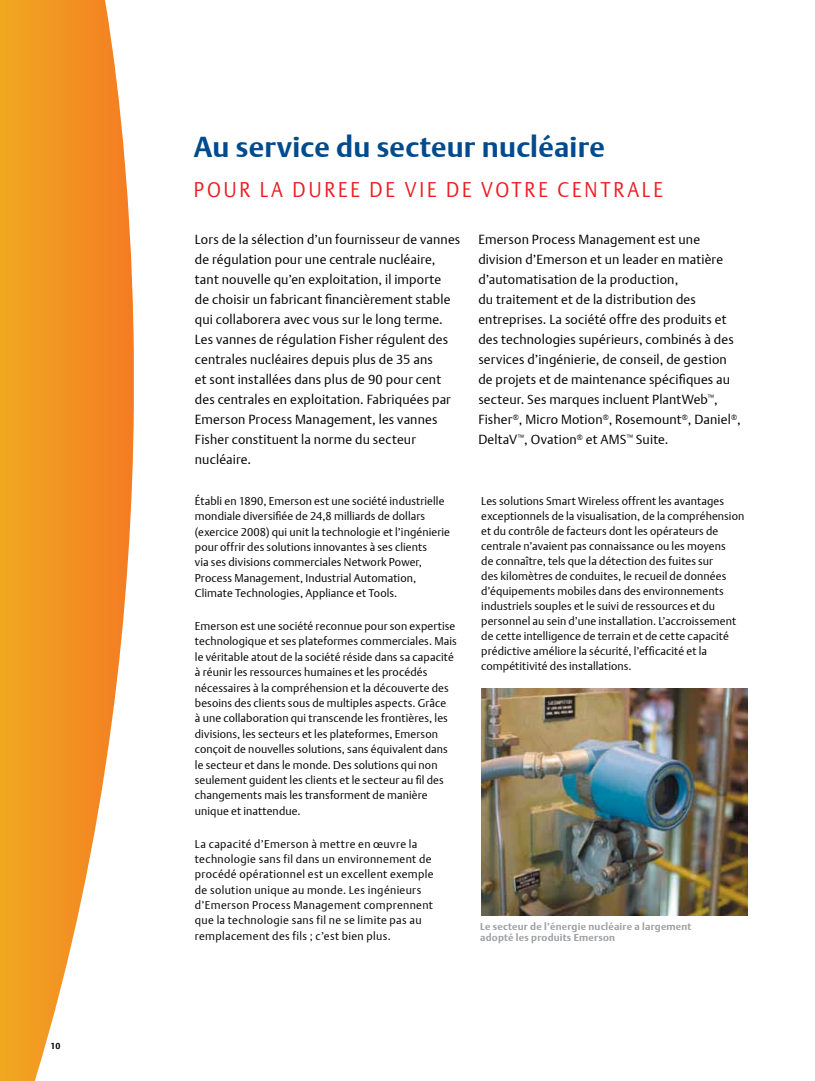
<style>
.page{position:relative;width:815px;height:1081px;background:#fff}
.page>*{position:absolute;margin:0;border:0;box-sizing:border-box;transform-origin:0 0}
.t1{font:700 28.75px "DTL Argo T";letter-spacing:.01em;color:#004b8d}
.t2{font:21.25px "DTL Argo T Light";letter-spacing:.15em;color:#ed1d24;scale:.9 1}
.t3{font:13.12px/20px "DTL Argo T Light";letter-spacing:.01em;color:#000}
.t4{font:11.25px/15.4px "DTL Argo T Light";letter-spacing:.01em;color:#000}
.t5{font:700 10px/11.2px "DTL Argo T";letter-spacing:.02em;color:#9d9fa2}
.t6{font:700 8.75px "DTL Argo T";color:#000}
</style>
<div class="page">
<svg style="left:0;top:0;width:134px;height:1081px"></svg>
<img style="left:481px;top:688px;width:267px;height:227px">
<p class="t6" style="left:50px;top:1040px;width:11px">10</p>
<h1 class="t1" style="left:194px;top:130px;width:413px">Au service du secteur nucléaire</h1>
<h2 class="t2" style="left:194px;top:177px;width:510px">Po ur la durEe de vie de vot re cent rale</h2>
<p class="t3" style="left:195px;top:229px;width:267px">Lors de la sélection d’un fournisseur de vannes de régulation pour une centrale nucléaire, tant nouvelle qu’en exploitation, il importe<br>de choisir un fabricant financièrement stable qui collaborera avec vous sur le long terme.<br>Les vannes de régulation Fisher régulent des centrales nucléaires depuis plus de 35 ans<br>et sont installées dans plus de 90 pour cent des centrales en exploitation. Fabriquées par Emerson Process Management, les vannes Fisher constituent la norme du secteur nucléaire.</p>
<p class="t3" style="left:478px;top:229px;width:264px">Emerson Process Management est une division d’Emerson et un leader en matière d’automatisation de la production,<br>du traitement et de la distribution des entreprises. La société offre des produits et des technologies supérieurs, combinés à des services d’ingénierie, de conseil, de gestion de projets et de maintenance spécifiques au secteur. Ses marques incluent PlantWeb<sup>™</sup>, Fisher<sup>®</sup>, Micro Motion<sup>®</sup>, Rosemount<sup>®</sup>, Daniel<sup>®</sup>, DeltaV<sup>™</sup>, Ovation<sup>®</sup> et AMS<sup>™</sup> Suite.</p>
<p class="t4" style="left:195px;top:493px;width:257px">Établi en 1890, Emerson est une société industrielle mondiale diversifiée de 24,8 milliards de dollars (exercice 2008) qui unit la technologie et l’ingénierie pour offrir des solutions innovantes à ses clients<br>via ses divisions commerciales N etwork Power, Process Management, Industrial Automation, Climate Technologies, Appliance et Tools.</p>
<p class="t4" style="left:195px;top:618px;width:263px">Emerson est une société reconnue pour son expertise technologique et ses plateformes commerciales. Mais le véritable atout de la société réside dans sa capacité à réunir les ressources humaines et les procédés nécessaires à la compréhension et la découverte des besoins des clients sous de multiples aspects. Grâce<br>à une collaboration qui transcende les frontières, les divisions, les secteurs et les plateformes, Emerson conçoit de nouvelles solutions, sans équivalent dans le secteur et dans le monde. Des solutions qui non seulement guident les clients et le secteur au fil des changements mais les transforment de manière unique et inattendue.</p>
<p class="t4" style="left:195px;top:836px;width:240px">La capacité d’Emerson à mettre en œuvre la technologie sans fil dans un environnement de procédé opérationnel est un excellent exemple de solution unique au monde. Les ingénieurs d’Emerson Process Management comprennent que la technologie sans fil ne se limite pas au remplacement des fils ; c’est bien plus.</p>
<p class="t4" style="left:481px;top:493px;width:265px;line-height:15px">Les solutions Smart Wireless offrent les avantages exceptionnels de la visualisation, de la compréhension et du contrôle de facteurs dont les opérateurs de centrale n’avaient pas connaissance ou les moyens<br>de connaître, tels que la détection des fuites sur<br>des kilomètres de conduites, le recueil de données d’équipements mobiles dans des environnements industriels souples et le suivi de ressources et du personnel au sein d’une installation. L’accroissement de cette intelligence de terrain et de cette capacité prédictive améliore la sécurité, l’efficacité et la compétitivité des installations.</p>
<p class="t5" style="left:480px;top:921px;width:213px">Le secteur de l’énergie nucléaire a largement adopté les produits Emerson</p>
</div>
